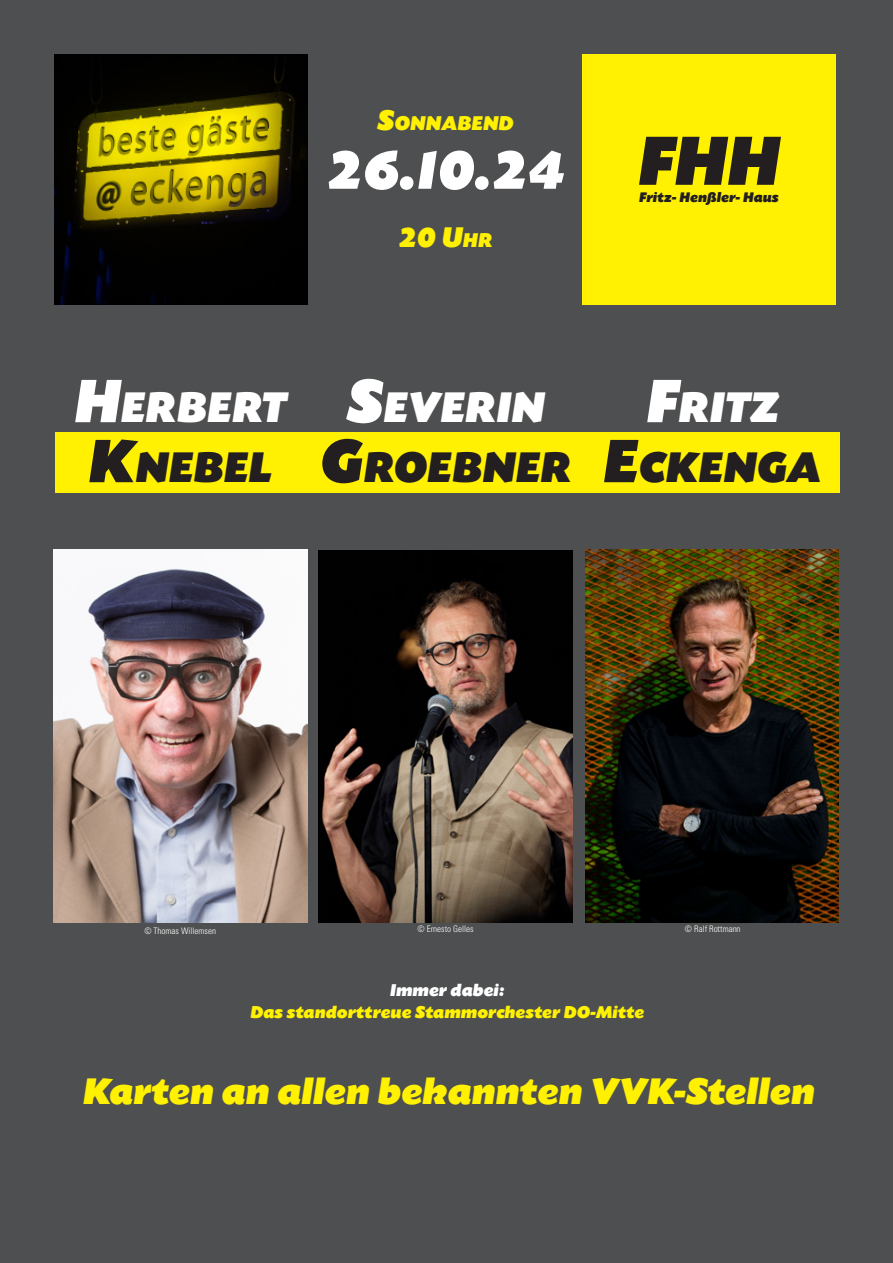
<style>
.page{position:relative;width:893px;height:1263px;background:#4e4f50}
.page>*{position:absolute;margin:0;border:0;box-sizing:border-box;transform-origin:0 0}
.t1{font:73.2px "Today SB Ult Ita";color:#231f20}
.t2{font:58.5px "Today SB Ult Ita";color:#fff}
.t3{font:45.15px/60px "Today SB Ult Ita";color:#231f20;text-align:center}
.t4{font:45.15px/60px "Today SB Ult Ita";color:#fff;text-align:center}
.t5{font:39px "Today SB Ult Ita";color:#fff101}
.t6{font:30px "Today SB Ult Ita";color:#fff101}
.t7{font:21px "Today SB Ult Ita";color:#fff101}
.t8{font:18px "Today SB Ult Ita";color:#fff101}
.t9{font:18px "Today SB Ult Ita";color:#fff}
.t10{font:14.7px "Today SB Ult Ita";color:#231f20}
.t11{font:300 condensed 9px "Univers LT Std";color:#fff}
.s1{font-size:30px}
.s2{font-size:21px}
.s3{font-size:64.5px}
.s4{font-size:64.5px;color:#231f20}
.s5{color:#231f20}
.s6{font-size:64.5px;color:#fff}
.s7{color:#fff}
</style>
<div class="page">
<div style="left:55px;top:433px;width:785px;height:60px;background:#fff101"></div>
<img style="left:54px;top:54px;width:253px;height:251px">
<img style="left:53px;top:550px;width:254px;height:372px">
<img style="left:319px;top:551px;width:253px;height:371px">
<img style="left:586px;top:550px;width:252px;height:372px">
<div style="left:582px;top:55px;width:254px;height:250px;background:#fff101"></div>
<h3 class="t7" style="left:377px;top:112px;width:138px"><span class="s1">S</span>ONNABEND</h3>
<h2 class="t2" style="left:327px;top:138px;width:239px">26.10.24</h2>
<h3 class="t6" style="left:399px;top:221px;width:96px">20 U<span class="s2">HR</span></h3>
<h1 class="t1" style="left:638px;top:121px;width:143px">FHH</h1>
<h3 class="t10" style="left:639px;top:190px;width:141px">Fritz- Henßler- Haus</h3>
<h3 class="t4" style="left:74px;top:378px;width:214px"><span class="s3">H</span>ERBERT<br><span class="s4">K</span><span class="s5">NEBEL</span></h3>
<h3 class="t3" style="left:320px;top:378px;width:253px"><span class="s6">S</span><span class="s7">EVERIN<br></span><span class="s3">G</span>ROEBNER</h3>
<h3 class="t3" style="left:603px;top:378px;width:220px"><span class="s6">F</span><span class="s7">RITZ<br></span><span class="s3">E</span>CKENGA</h3>
<p class="t11" style="left:144px;top:926px;width:73px">© Thomas Willemsen</p>
<p class="t11" style="left:418px;top:923px;width:58px">© Ernesto Gelles</p>
<p class="t11" style="left:685px;top:923px;width:57px">© Ralf Rottmann</p>
<h3 class="t9" style="left:390px;top:981px;width:116px">Immer dabei:</h3>
<h3 class="t8" style="left:250px;top:1002px;width:395px">Das standorttreue Stammorchester DO-Mitte</h3>
<h3 class="t5" style="left:83px;top:1070px;width:733px">Karten an allen bekannten VVK-Stellen</h3>
</div>
